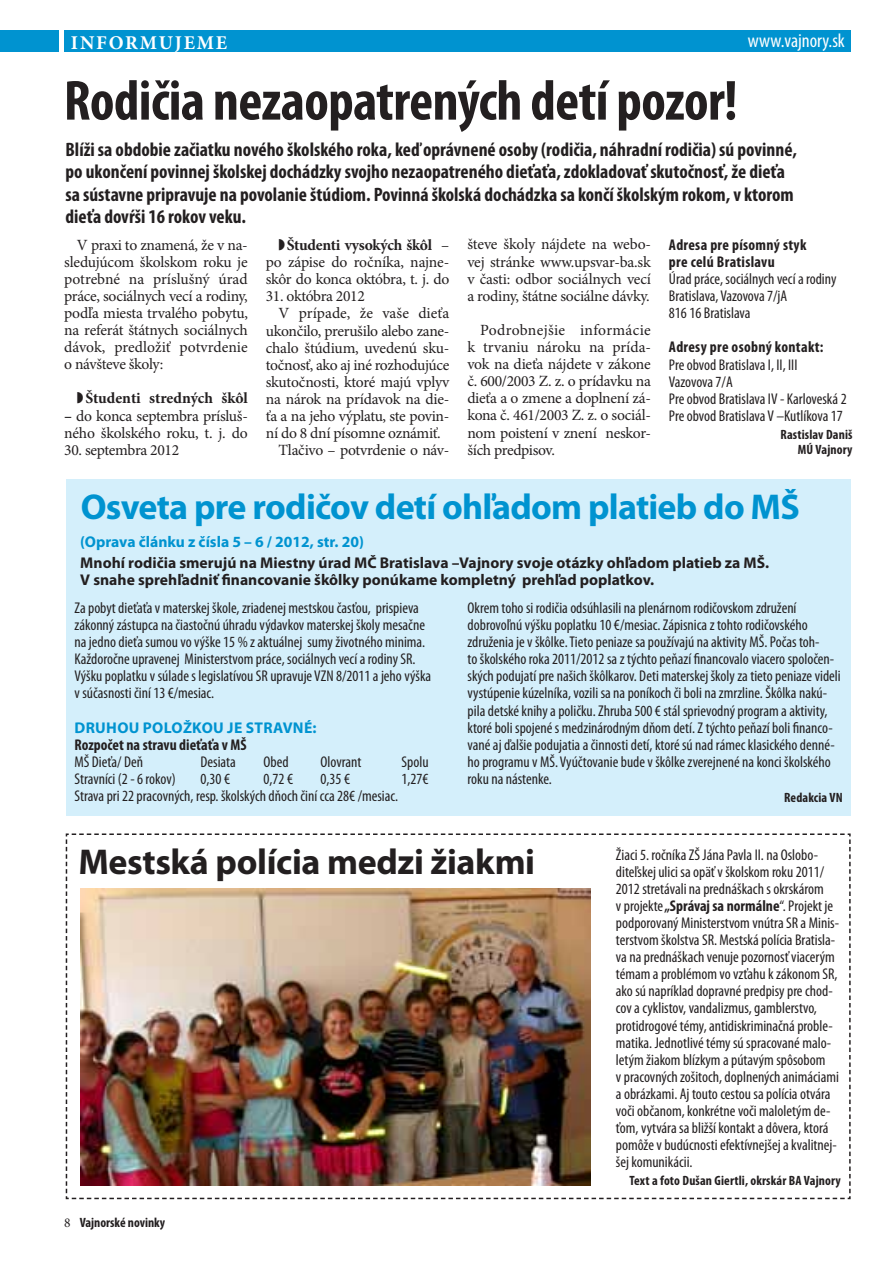
<style>
.page{position:relative;width:893px;height:1263px;background:#fff}
.page>*{position:absolute;margin:0;border:0;box-sizing:border-box;transform-origin:0 0}
.t1{font:700 condensed 57px "Myriad Pro";letter-spacing:-.01em;color:#231f20}
.t2{font:700 36px "Myriad Pro";letter-spacing:-.02em;color:#0093d0}
.t3{font:700 36px "Myriad Pro";letter-spacing:-.01em;color:#231f20}
.t4{font:700 condensed 19.5px/22.5px "Myriad Pro";color:#231f20}
.t5{font:condensed 19.5px "Myriad Pro";color:#fff}
.t6{font:700 19.5px "Minion Pro";letter-spacing:.09em;color:#fff}
.t7{font:condensed 15.6px/17.1px "Myriad Pro";color:#231f20}
.t8{font:15.6px/17.1px "Minion Pro";letter-spacing:-.02em;color:#231f20;text-align:justify}
.t9{font:700 15.6px/17.1px "Myriad Pro";color:#231f20}
.t10{font:700 condensed 15.6px/17.1px "Myriad Pro";letter-spacing:.02em;color:#231f20}
.t11{font:700 15.6px "Myriad Pro";letter-spacing:.015em;color:#0093d0}
.t12{font:700 condensed 15.6px "Myriad Pro";color:#231f20}
.t13{font:700 15.6px "Minion Pro";letter-spacing:-.005em;color:#231f20}
.t14{font:15.6px "Minion Pro";color:#231f20}
.t15{font:700 condensed 13.5px/15px "Myriad Pro";letter-spacing:.01em;color:#231f20;text-align:right}
.s1{font-weight:700}
.s2{font-family:"Minion Pro";font-weight:400;font-stretch:normal}
</style>
<div class="page">
<div style="left:64px;top:30px;width:786px;height:21px;background:#0093d0"></div>
<div style="left:0;top:30px;width:58px;height:21px;background:#0093d0"></div>
<svg style="left:65px;top:833px;width:786px;height:367px"></svg>
<div style="left:66px;top:480px;width:785px;height:336px;background:#d4effb"></div>
<img style="left:80px;top:888px;width:510px;height:297px">
<p class="t6" style="left:71px;top:29px;width:158px">informujeme</p>
<p class="t5" style="left:748px;top:28px;width:99px">www.vajnory.sk</p>
<h1 class="t1" style="left:64px;top:65px;width:675px">Rodičia nezaopatrených detí pozor!</h1>
<p class="t4" style="left:66px;top:137px;width:733px">Blíži sa obdobie začiatku nového školského roka, keď oprávnené osoby (rodičia, náhradní rodičia) sú povinné, po ukončení povinnej školskej dochádzky svojho nezaopatreného dieťaťa, zdokladovať skutočnosť, že dieťa sa sústavne pripravuje na povolanie štúdiom. Povinná školská dochádzka sa končí školským rokom, v ktorom dieťa dovŕši 16 rokov veku.</p>
<p class="t8" style="left:64px;top:236px;width:185px;text-indent:13px">V praxi to znamená, že v na&shy;sledujúcom školskom roku je potrebné na príslušný úrad práce, sociálnych vecí a rodiny, podľa miesta trvalého pobytu, na referát štátnych sociálnych dávok, predložiť potvrdenie o návšteve školy:</p>
<p class="t13" style="left:77px;top:387px;width:172px">◗Študenti stredných škôl</p>
<p class="t8" style="left:64px;top:407px;width:185px"><span class="s1">–</span> do konca septembra prísluš&shy;ného školského roku, t. j. do</p>
<p class="t8" style="left:64px;top:441px;width:117px">30. septembra 2012</p>
<p class="t8" style="left:266px;top:237px;width:185px;text-indent:13px">◗<span class="s1">Študenti vysokých škôl</span> – po zápise do ročníka, najne&shy;skôr do konca októbra, t. j. do</p>
<p class="t8" style="left:266px;top:288px;width:101px">31. októbra 2012</p>
<p class="t14" style="left:279px;top:303px;width:172px">V prípade, že vaše dieťa</p>
<p class="t8" style="left:266px;top:322px;width:185px">ukončilo, prerušilo alebo zane-</p>
<p class="t8" style="left:266px;top:339px;width:185px">chalo štúdium, uvedenú sku-</p>
<p class="t8" style="left:266px;top:356px;width:185px">točnosť, ako aj iné rozhodujúce</p>
<p class="t8" style="left:266px;top:373px;width:185px">skutočnosti, ktoré majú vplyv</p>
<p class="t8" style="left:266px;top:390px;width:185px">na nárok na prídavok na die-</p>
<p class="t8" style="left:266px;top:408px;width:185px">ťa a na jeho výplatu, ste povin-</p>
<p class="t8" style="left:266px;top:425px;width:176px">ní do 8 dní písomne oznámiť.</p>
<p class="t8" style="left:279px;top:442px;width:172px">Tlačivo – potvrdenie o náv-</p>
<p class="t8" style="left:467px;top:236px;width:185px">števe školy nájdete na webo&shy;vej stránke www.upsvar-ba.sk v časti: odbor sociálnych vecí a rodiny, štátne sociálne dávky.</p>
<p class="t8" style="left:467px;top:321px;width:185px;text-indent:13px">Podrobnejšie informácie k trvaniu nároku na prída&shy;vok na dieťa nájdete v zákone č. 600/2003 Z. z. o prídavku na dieťa a o zmene a doplnení zá&shy;kona č. 461/2003 Z. z. o sociál&shy;nom poistení v znení neskor&shy;ších predpisov.</p>
<p class="t10" style="left:669px;top:236px;width:139px">Adresa pre písomný styk pre celú Bratislavu</p>
<p class="t7" style="left:669px;top:270px;width:169px">Úrad práce, sociálnych vecí a rodiny<br>Bratislava, Vazovova 7/jA<br>816 16 Bratislava</p>
<p class="t10" style="left:669px;top:338px;width:156px">Adresy pre osobný kontakt:</p>
<p class="t7" style="left:669px;top:356px;width:179px">Pre obvod Bratislava I, II, III<br>Vazovova 7/A<br>Pre obvod Bratislava IV - Karloveská 2<br>Pre obvod Bratislava V –Kutlíkova 17</p>
<p class="t15" style="left:781px;top:427px;width:73px">Rastislav Daniš<br>MÚ Vajnory</p>
<h2 class="t2" style="left:81px;top:483px;width:721px">Osveta pre rodičov detí ohľadom platieb do MŠ</h2>
<p class="t11" style="left:80px;top:531px;width:285px">(Oprava článku z čísla 5 – 6 / 2012, str. 20)</p>
<p class="t9" style="left:80px;top:554px;width:690px">Mnohí rodičia smerujú na Miestny úrad MČ Bratislava –Vajnory svoje otázky ohľadom platieb za MŠ.<br>V snahe sprehľadniť financovanie škôlky ponúkame kompletný prehľad poplatkov.</p>
<p class="t7" style="left:75px;top:599px;width:358px">Za pobyt dieťaťa v materskej škole, zriadenej mestskou časťou, prispieva zákonný zástupca na čiastočnú úhradu výdavkov materskej školy mesačne na jedno dieťa sumou vo výške 15 % z aktuálnej sumy životného minima.<br>Každoročne upravenej Ministerstvom práce, sociálnych vecí a rodiny SR.<br>Výšku poplatku v súlade s legislatívou SR upravuje VZN 8/2011 a jeho výška v súčasnosti činí 13 €/mesiac.</p>
<p class="t11" style="left:75px;top:717px;width:243px">Druhou položkou je stravné:</p>
<p class="t12" style="left:75px;top:735px;width:173px">Rozpočet na stravu dieťaťa v MŠ</p>
<p class="t7" style="left:75px;top:753px;width:70px">MŠ Dieťa/ Deň</p>
<p class="t7" style="left:201px;top:753px;width:37px">Desiata</p>
<p class="t7" style="left:263px;top:753px;width:27px">Obed</p>
<p class="t7" style="left:320px;top:753px;width:42px">Olovrant</p>
<p class="t7" style="left:401px;top:753px;width:29px">Spolu</p>
<p class="t7" style="left:74px;top:770px;width:103px">Stravníci (2 - 6 rokov)</p>
<p class="t7" style="left:200px;top:770px;width:31px">0,30 €</p>
<p class="t7" style="left:263px;top:770px;width:31px">0,72 €</p>
<p class="t7" style="left:320px;top:770px;width:31px">0,35 €</p>
<p class="t7" style="left:401px;top:770px;width:29px">1,27€</p>
<p class="t7" style="left:74px;top:787px;width:325px">Strava pri 22 pracovných, resp. školských dňoch činí cca 28€ /mesiac.</p>
<p class="t7" style="left:468px;top:599px;width:375px">Okrem toho si rodičia odsúhlasili na plenárnom rodičovskom združení dobrovoľnú výšku poplatku 10 €/mesiac. Zápisnica z tohto rodičovského združenia je v škôlke. Tieto peniaze sa používajú na aktivity MŠ. Počas toh-<br>to školského roka 2011/2012 sa z týchto peňazí financovalo viacero spoločen&shy;ských podujatí pre našich škôlkarov. Deti materskej školy za tieto peniaze videli vystúpenie kúzelníka, vozili sa na poníkoch či boli na zmrzline. Škôlka nakú&shy;pila detské knihy a poličku. Zhruba 500 € stál sprievodný program a aktivity, ktoré boli spojené s medzinárodným dňom detí. Z týchto peňazí boli financo&shy;vané aj ďalšie podujatia a činnosti detí, ktoré sú nad rámec klasického denné&shy;ho programu v MŠ. Vyúčtovanie bude v škôlke zverejnené na konci školského roku na nástenke.</p>
<p class="t15" style="left:784px;top:790px;width:60px">Redakcia VN</p>
<h2 class="t3" style="left:78px;top:838px;width:458px">Mestská polícia medzi žiakmi</h2>
<p class="t15" style="left:64px;top:1215px;width:103px"><span class="s2">8</span> Vajnorské novinky</p>
<p class="t7" style="left:616px;top:846px;width:225px">Žiaci 5. ročníka ZŠ Jána Pavla II. na Oslobo&shy;diteľskej ulici sa opäť v školskom roku 2011/ 2012 stretávali na prednáškach s okrskárom<br>v projekte <span class="s1">„Správaj sa normálne</span>“. Projekt je podporovaný Ministerstvom vnútra SR a Minis&shy;terstvom školstva SR. Mestská polícia Bratisla&shy;va na prednáškach venuje pozornosť viacerým témam a problémom vo vzťahu k zákonom SR, ako sú napríklad dopravné predpisy pre chod&shy;cov a cyklistov, vandalizmus, gamblerstvo, protidrogové témy, antidiskriminačná proble&shy;matika. Jednotlivé témy sú spracované malo&shy;letým žiakom blízkym a pútavým spôsobom<br>v pracovných zošitoch, doplnených animáciami a obrázkami. Aj touto cestou sa polícia otvára voči občanom, konkrétne voči maloletým de&shy;ťom, vytvára sa bližší kontakt a dôvera, ktorá pomôže v budúcnosti efektívnejšej a kvalitnej&shy;šej komunikácii.</p>
<p class="t15" style="left:629px;top:1173px;width:213px">Text a foto Dušan Giertli, okrskár BA Vajnory</p>
</div>
